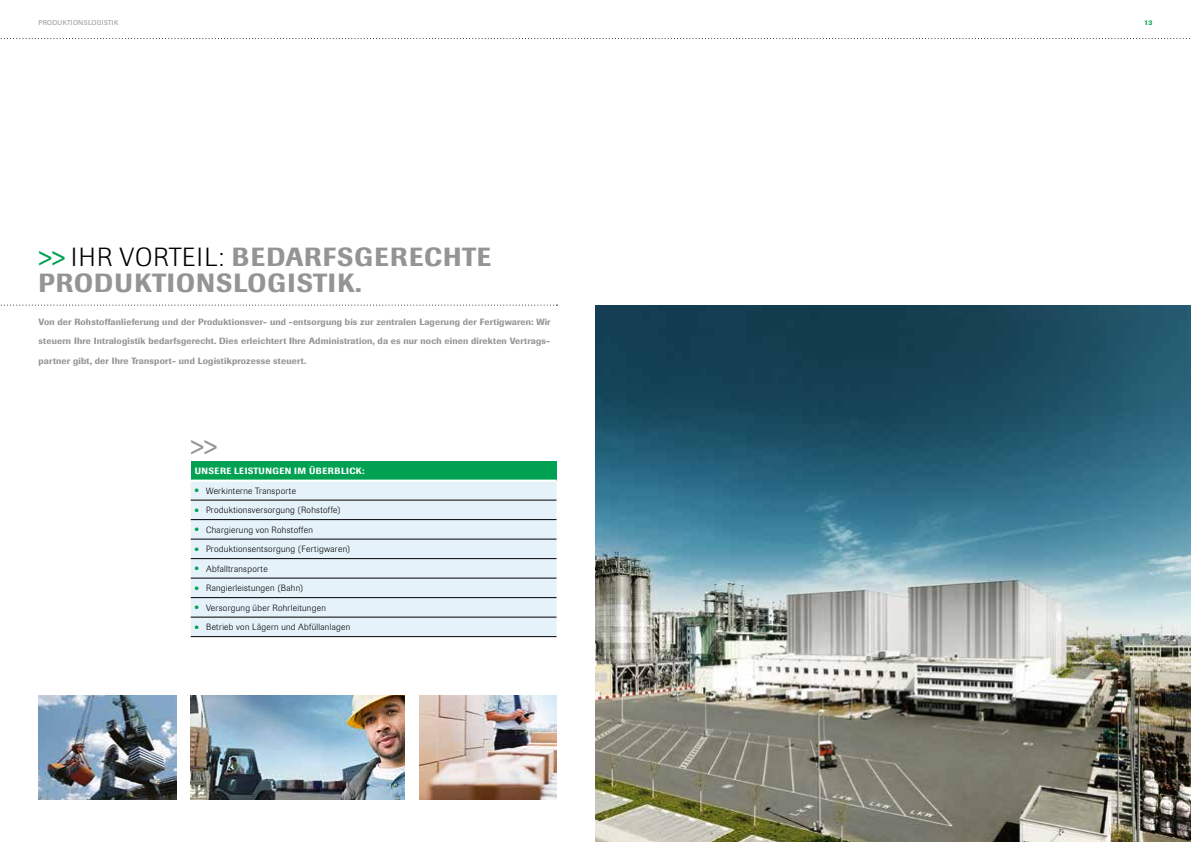
<style>
.page{position:relative;width:1191px;height:842px;background:#fff}
.page>*{position:absolute;margin:0;border:0;box-sizing:border-box;transform-origin:0 0}
.t1{font:500 26px/26px "Imago BQ";letter-spacing:.04em;color:#949494}
.t2{font:26px "Imago BQ";color:#949494}
.t3{font:500 9px/19.5px "Imago BQ";letter-spacing:.02em;color:#949494;text-align:justify}
.t4{font:300 9px "Imago BQ";letter-spacing:.035em;color:#000}
.t5{font:500 9px "Imago BQ";letter-spacing:.06em;color:#fff}
.t6{font:7px "Imago BQ";letter-spacing:.05em;color:#949494}
.t7{font:500 7px "Imago BQ";color:#00a153}
.s1{font-weight:400;color:#00a153}
.s2{font-weight:300;color:#000}
</style>
<div class="page">
<img style="left:595px;top:305px;width:596px;height:537px">
<img style="left:419px;top:695px;width:138px;height:104px">
<img style="left:191px;top:695px;width:214px;height:104px">
<img style="left:39px;top:695px;width:137px;height:104px">
<svg style="left:0;top:38px;width:1190px;height:1px"></svg>
<svg style="left:0;top:305px;width:557px;height:1px"></svg>
<div style="left:191px;top:461px;width:365px;height:20px;background:#00a153"></div>
<div style="left:191px;top:482px;width:365px;height:154px;background:#e6f2fa"></div>
<hr style="left:191px;top:480px;width:365px;height:2px;background:#fff">
<hr style="left:191px;top:500px;width:365px;height:1px;background:#000">
<hr style="left:191px;top:519px;width:365px;height:1px;background:#000">
<hr style="left:191px;top:539px;width:365px;height:1px;background:#000">
<hr style="left:191px;top:558px;width:365px;height:1px;background:#000">
<hr style="left:191px;top:578px;width:365px;height:1px;background:#000">
<hr style="left:191px;top:597px;width:365px;height:1px;background:#000">
<hr style="left:191px;top:617px;width:365px;height:1px;background:#000">
<hr style="left:191px;top:636px;width:365px;height:1px;background:#000">
<p class="t6" style="left:39px;top:19px;width:81px">PRODUKTIONSLOGISTIK</p>
<p class="t7" style="left:1144px;top:18px;width:10px">13</p>
<h1 class="t1" style="left:36px;top:244px;width:457px"><span class="s1">&gt;&gt;</span><span class="s2">IHR VORTEIL:</span> BEDARFSGERECHTE<br>PRODUKTIONSLOGISTIK.</h1>
<p class="t3" style="left:39px;top:312px;width:513px">Von der Rohstoffanlieferung und der Produktionsver- und -entsorgung bis zur zentralen Lagerung der Fertigwaren: Wir steuern Ihre Intralogistik bedarfsgerecht. Dies erleichtert Ihre Administration, da es nur noch einen direkten Vertrags&shy;partner gibt, der Ihre Transport- und Logistikprozesse steuert.</p>
<h1 class="t2" style="left:188px;top:430px;width:33px">&gt;&gt;</h1>
<p class="t5" style="left:195px;top:465px;width:171px">UNSERE LEISTUNGEN IM ÜBERBLICK:</p>
<p class="t4" style="left:195px;top:485px;width:103px"><sup>●</sup> Werkinterne Transporte</p>
<p class="t4" style="left:195px;top:505px;width:147px"><sup>●</sup> Produktionsversorgung (Rohstoffe)</p>
<p class="t4" style="left:195px;top:524px;width:120px"><sup>●</sup> Chargierung von Rohstoffen</p>
<p class="t4" style="left:195px;top:544px;width:157px"><sup>●</sup> Produktionsentsorgung (Fertigwaren)</p>
<p class="t4" style="left:195px;top:563px;width:74px"><sup>●</sup> Abfalltransporte</p>
<p class="t4" style="left:195px;top:583px;width:110px"><sup>●</sup> Rangierleistungen (Bahn)</p>
<p class="t4" style="left:195px;top:602px;width:133px"><sup>●</sup> Versorgung über Rohrleitungen</p>
<p class="t4" style="left:195px;top:622px;width:157px"><sup>●</sup> Betrieb von Lägern und Abfüllanlagen</p>
</div>
